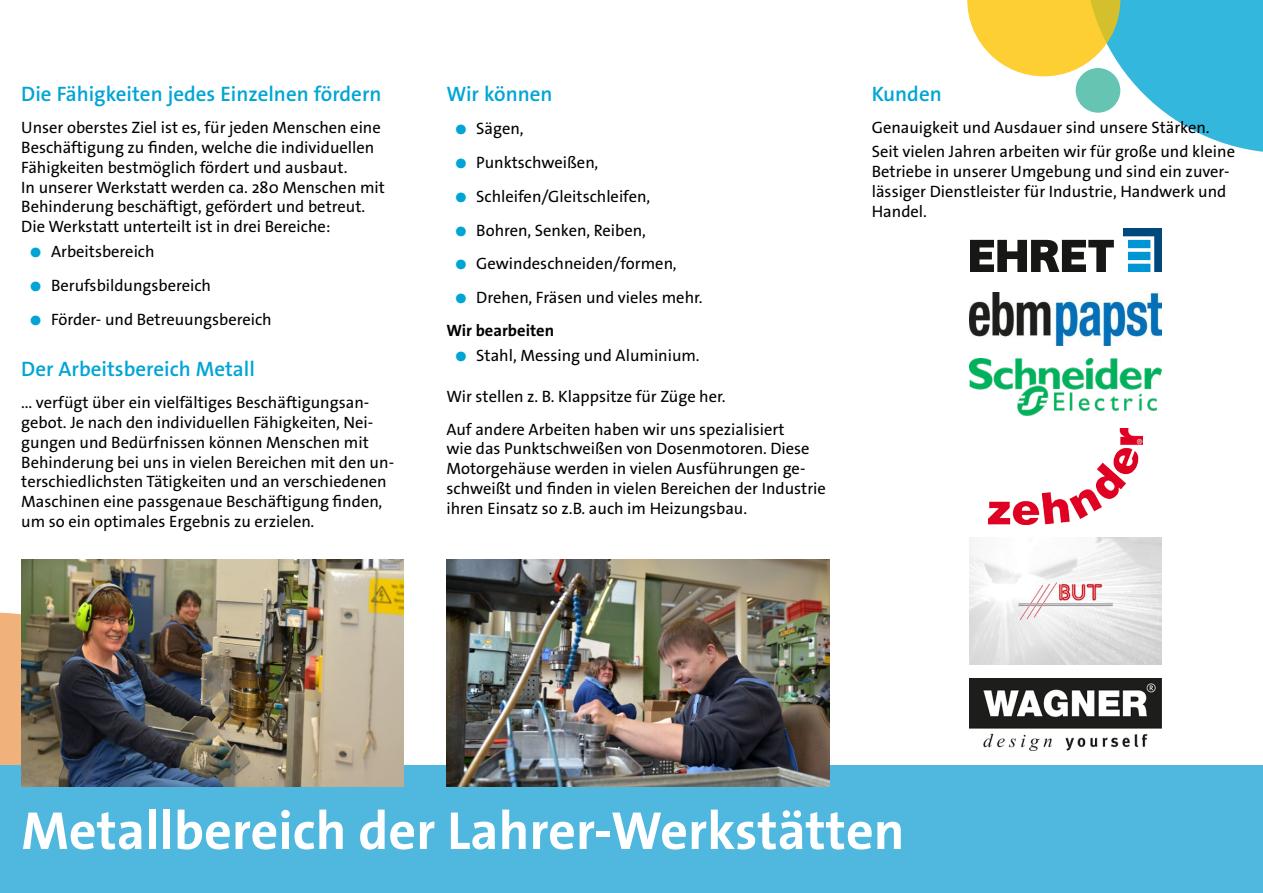
<style>
.page{position:relative;width:1263px;height:893px;background:#fff}
.page>*{position:absolute;margin:0;border:0;box-sizing:border-box;transform-origin:0 0}
.t1{font:700 54px "The Sans Os F";color:#fff}
.t2{font:600 21px "The Sans Os F";color:#00a5d5}
.t3{font:16.5px/19.8px "The Sans Os F";color:#000}
.s1{font-size:13.5px;color:#00a5d5}
.s2{font-weight:700}
</style>
<div class="page">
<svg style="left:967px;top:0;width:296px;height:152px"></svg>
<div style="left:1076px;top:68px;width:44px;height:45px;background:#65c4b2;border-radius:50%"></div>
<div style="left:0;top:612px;width:21px;height:153px;background:#f1b17b"></div>
<div style="left:0;top:765px;width:1263px;height:128px;background:#50b7de"></div>
<img style="left:21px;top:560px;width:383px;height:226px">
<img style="left:447px;top:560px;width:382px;height:226px">
<img style="left:970px;top:228px;width:191px;height:44px">
<img style="left:969px;top:292px;width:192px;height:53px">
<img style="left:969px;top:358px;width:192px;height:57px">
<img style="left:969px;top:679px;width:192px;height:72px">
<img style="left:988px;top:428px;width:155px;height:96px">
<img style="left:969px;top:537px;width:192px;height:128px">
<p class="t2" style="left:21px;top:80px;width:362px">Die Fähigkeiten jedes Einzelnen fördern</p>
<p class="t3" style="left:21px;top:118px;width:365px">Unser oberstes Ziel ist es, für jeden Menschen eine Beschäftigung zu finden, welche die individuellen Fähigkeiten bestmöglich fördert und ausbaut.<br>In unserer Werkstatt werden ca. 280 Menschen mit Behinderung beschäftigt, gefördert und betreut.<br>Die Werkstatt unterteilt ist in drei Bereiche:</p>
<p class="t3" style="left:30px;top:242px;width:126px"><span class="s1">●</span> Arbeitsbereich</p>
<p class="t3" style="left:30px;top:276px;width:183px"><span class="s1">●</span> Berufsbildungsbereich</p>
<p class="t3" style="left:30px;top:310px;width:243px"><span class="s1">●</span> Förder- und Betreuungsbereich</p>
<p class="t2" style="left:21px;top:355px;width:235px">Der Arbeitsbereich Metall</p>
<p class="t3" style="left:21px;top:393px;width:374px">... verfügt über ein vielfältiges Beschäftigungsan&shy;gebot. Je nach den individuellen Fähigkeiten, Nei&shy;gungen und Bedürfnissen können Menschen mit Behinderung bei uns in vielen Bereichen mit den un&shy;terschiedlichsten Tätigkeiten und an verschiedenen Maschinen eine passgenaue Beschäftigung finden, um so ein optimales Ergebnis zu erzielen.</p>
<p class="t2" style="left:446px;top:80px;width:108px">Wir können</p>
<p class="t3" style="left:455px;top:119px;width:70px"><span class="s1">●</span> Sägen,</p>
<p class="t3" style="left:455px;top:153px;width:145px"><span class="s1">●</span> Punktschweißen,</p>
<p class="t3" style="left:455px;top:187px;width:197px"><span class="s1">●</span> Schleifen/Gleitschleifen,</p>
<p class="t3" style="left:455px;top:220px;width:192px"><span class="s1">●</span> Bohren, Senken, Reiben,</p>
<p class="t3" style="left:455px;top:254px;width:223px"><span class="s1">●</span> Gewindeschneiden/formen,</p>
<p class="t3" style="left:446px;top:281px;width:258px;line-height:32.5px;text-indent:9px"><span class="s1">●</span> Drehen, Fräsen und vieles mehr.<br><span class="s2">Wir bearbeiten</span></p>
<p class="t3" style="left:455px;top:346px;width:246px"><span class="s1">●</span> Stahl, Messing und Aluminium.</p>
<p class="t3" style="left:446px;top:380px;width:340px;line-height:32.5px">Wir stellen z. B. Klappsitze für Züge her.<br>Auf andere Arbeiten haben wir uns spezialisiert</p>
<p class="t3" style="left:446px;top:439px;width:381px">wie das Punktschweißen von Dosenmotoren. Diese Motorgehäuse werden in vielen Ausführungen ge&shy;schweißt und finden in vielen Bereichen der Industrie ihren Einsatz so z.B. auch im Heizungsbau.</p>
<p class="t2" style="left:872px;top:80px;width:72px">Kunden</p>
<p class="t3" style="left:872px;top:116px;width:365px;line-height:24px">Genauigkeit und Ausdauer sind unsere Stärken.<br>Seit vielen Jahren arbeiten wir für große und kleine</p>
<p class="t3" style="left:872px;top:162px;width:359px">Betriebe in unserer Umgebung und sind ein zuver&shy;lässiger Dienstleister für Industrie, Handwerk und<br>Handel.</p>
<h1 class="t1" style="left:21px;top:796px;width:885px">Metallbereich der Lahrer-Werkstätten</h1>
</div>
